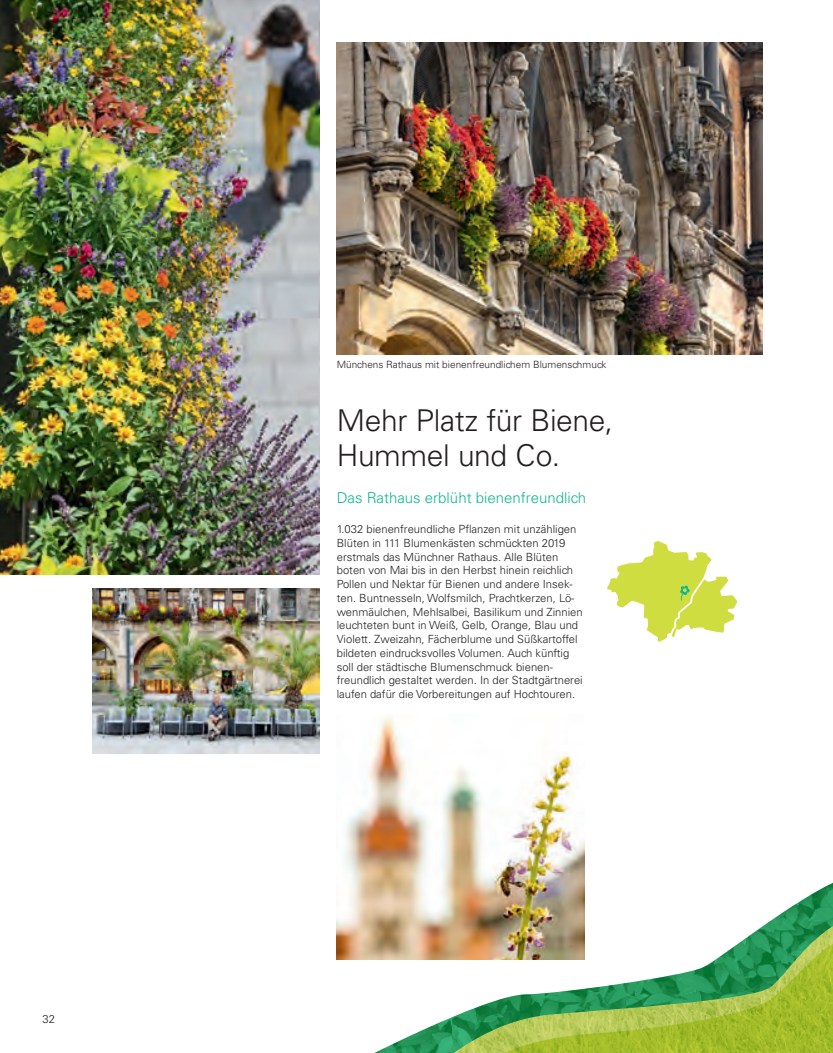
<style>
.page{position:relative;width:833px;height:1053px;background:#fff}
.page>*{position:absolute;margin:0;border:0;box-sizing:border-box;transform-origin:0 0}
.B_H2_24_28{font:300 30px/35px "Univers LT Std";letter-spacing:-.015em;color:#231f20}
.B_H3_12_13_2{font:300 15px "Univers LT Std";color:#12b790}
.B_P_Copy_9_11{font:300 11.25px/13.8px "Univers LT Std";color:#231f20}
.B_P_BU_8_9_5{font:300 10px "Univers LT Std";color:#231f20}
</style>
<div class="page">
<img style="left:337px;top:43px;width:425px;height:311px">
<img style="left:337px;top:716px;width:248px;height:243px">
<img style="left:0;top:0;width:319px;height:574px">
<img style="left:92px;top:588px;width:227px;height:165px">
<svg style="left:607px;top:541px;width:130px;height:100px"></svg>
<img style="left:353px;top:867px;width:232px;height:93px">
<img style="left:372px;top:882px;width:461px;height:170px">
<img style="left:452px;top:925px;width:381px;height:127px">
<p class="B_P_Copy_9_11" style="left:43px;top:1011px;width:14px">32</p>
<p class="B_P_BU_8_9_5" style="left:337px;top:358px;width:271px">Münchens Rathaus mit bienenfreundlichem Blumenschmuck</p>
<p class="B_H2_24_28" style="left:337px;top:403px;width:278px">Mehr Platz für Biene,<br>Hummel und Co.</p>
<p class="B_H3_12_13_2" style="left:337px;top:488px;width:251px">Das Rathaus erblüht bienenfreundlich</p>
<p class="B_P_Copy_9_11" style="left:337px;top:522px;width:247px">1.032 bienenfreundliche Pflanzen mit unzähligen Blüten in 111 Blumenkästen schmückten 2019 erstmals das Münchner Rathaus. Alle Blüten boten von Mai bis in den Herbst hinein reichlich Pollen und Nektar für Bienen und andere Insek&shy;ten. Buntnesseln, Wolfsmilch, Prachtkerzen, Lö&shy;wenmäulchen, Mehlsalbei, Basilikum und Zinnien leuchteten bunt in Weiß, Gelb, Orange, Blau und Violett. Zweizahn, Fächerblume und Süßkartoffel bildeten eindrucksvolles Volumen. Auch künftig soll der städtische Blumenschmuck bienen&shy;freundlich gestaltet werden. In der Stadtgärtnerei laufen dafür die Vorbereitungen auf Hochtouren.</p>
</div>
